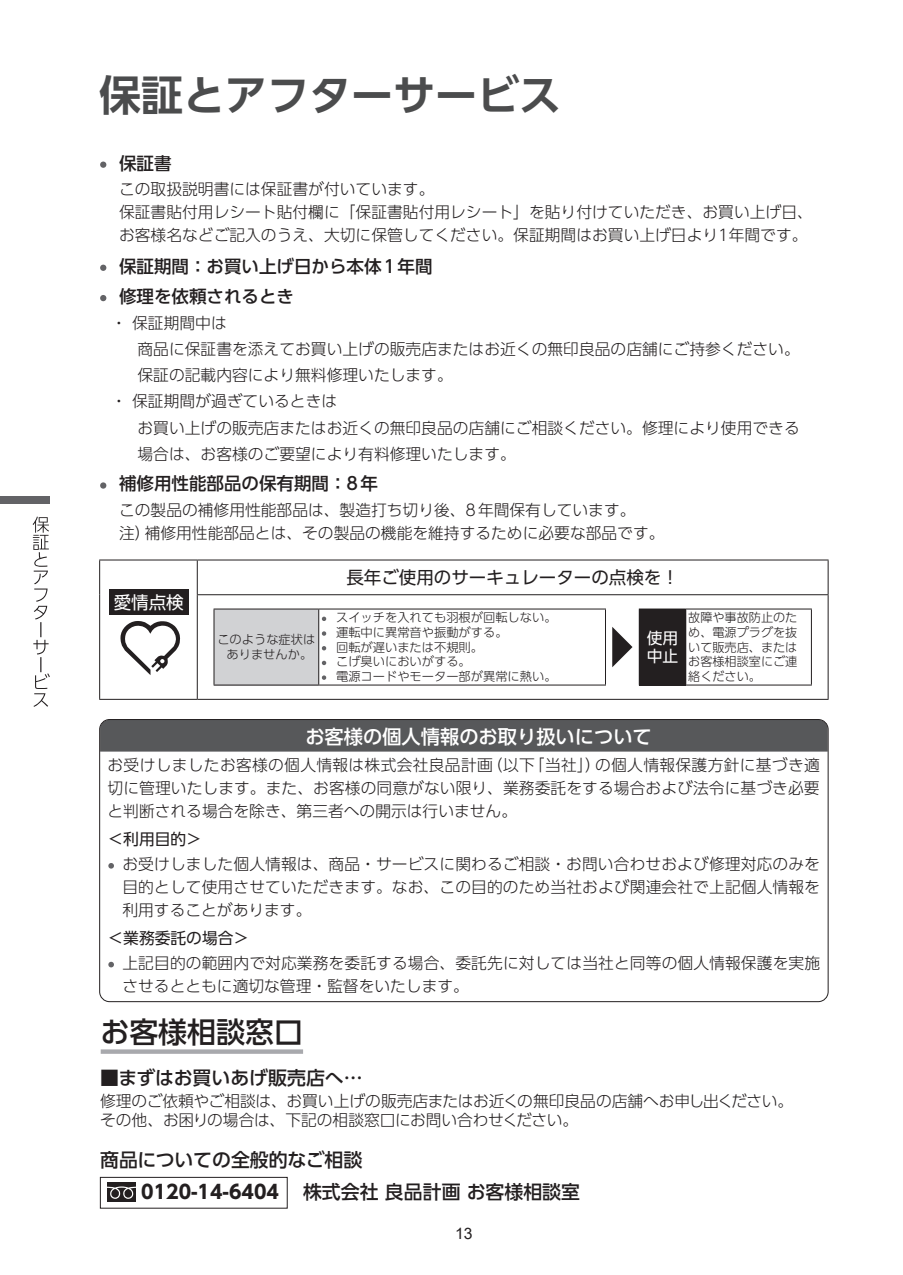
<style>
.page{position:relative;width:903px;height:1275px;background:#fff}
.page>*{position:absolute;margin:0;border:0;box-sizing:border-box;transform-origin:0 0}
.t1{font:700 42px "UD Shin Go Pr 6 N De";color:#4b4c4d}
.t2{font:500 28.88px "UD Shin Go Pr 6 N";color:#231f20}
.t3{font:500 19.25px "UD Shin Go Pr 6 N";color:#fff}
.t4{font:500 18.9px "UD Shin Go Pr 6 N";color:#231f20}
.t5{font:700 18.9px "UD Shin Go Pr 6 N";color:#231f20}
.t6{font:500 17.5px "UD Shin Go Pr 6 N";color:#231f20}
.t7{font:17.5px "UD Shin Go Pr 6 N";color:#231f20}
.t8{font:17.5px "UD Shin Go Pr 6 N";color:#fff}
.t9{font:300 15.75px/22.9px "UD Shin Go Pr 6 N";color:#231f20}
.t10{font:15.75px "UD Shin Go Pr 6 N";color:#231f20}
.t11{font:15.75px/18.9px "UD Shin Go Pr 6 N";color:#fff}
.t12{font:15.75px "Arial";color:#231f20}
.t13{font:300 12.25px/14.7px "UD Shin Go Pr 6 N";color:#231f20;text-align:center}
</style>
<div class="page">
<svg style="left:33px;top:517px;width:17px;height:190px"></svg>
<div style="left:0;top:496px;width:50px;height:8px;background:#636366"></div>
<svg style="left:100px;top:162px;width:6px;height:6px"></svg>
<svg style="left:100px;top:265px;width:6px;height:6px"></svg>
<svg style="left:100px;top:482px;width:6px;height:7px"></svg>
<svg style="left:100px;top:295px;width:6px;height:6px"></svg>
<div style="left:100px;top:720px;width:728px;height:32px;background:#57585a"></div>
<svg style="left:108px;top:863px;width:6px;height:6px"></svg>
<svg style="left:108px;top:962px;width:6px;height:5px"></svg>
<div style="left:100px;top:1177px;width:187px;height:31px;border:1px solid #231f20"></div>
<div style="left:107px;top:1182px;width:29px;height:20px;background:#231f20"></div>
<svg style="left:107px;top:1186px;width:29px;height:13px"></svg>
<div style="left:101px;top:1049px;width:202px;height:5px;background:#a8a9ad"></div>
<hr style="left:99px;top:560px;width:98px;height:1px;background:#231f20">
<hr style="left:99px;top:560px;width:1px;height:35px;background:#231f20">
<hr style="left:99px;top:595px;width:1px;height:104px;background:#231f20">
<hr style="left:99px;top:699px;width:98px;height:1px;background:#231f20">
<hr style="left:197px;top:560px;width:631px;height:1px;background:#231f20">
<hr style="left:197px;top:560px;width:1px;height:34px;background:#231f20">
<hr style="left:828px;top:560px;width:1px;height:34px;background:#231f20">
<hr style="left:197px;top:594px;width:631px;height:1px;background:#231f20">
<hr style="left:197px;top:595px;width:1px;height:104px;background:#231f20">
<hr style="left:828px;top:595px;width:1px;height:104px;background:#231f20">
<hr style="left:197px;top:699px;width:631px;height:1px;background:#231f20">
<svg style="left:120px;top:621px;width:61px;height:54px"></svg>
<div style="left:109px;top:589px;width:79px;height:26px;background:#231f20"></div>
<div style="left:214px;top:609px;width:105px;height:76px;background:#d1d2d4"></div>
<div style="left:639px;top:609px;width:47px;height:76px;background:#231f20"></div>
<hr style="left:214px;top:609px;width:105px;height:1px;background:#231f20">
<hr style="left:214px;top:609px;width:1px;height:76px;background:#231f20">
<hr style="left:319px;top:609px;width:287px;height:1px;background:#231f20">
<hr style="left:318px;top:609px;width:1px;height:76px;background:#231f20">
<hr style="left:605px;top:609px;width:1px;height:76px;background:#231f20">
<hr style="left:214px;top:685px;width:105px;height:1px;background:#231f20">
<hr style="left:319px;top:685px;width:287px;height:1px;background:#231f20">
<hr style="left:686px;top:609px;width:126px;height:1px;background:#231f20">
<hr style="left:811px;top:609px;width:1px;height:76px;background:#231f20">
<hr style="left:639px;top:685px;width:47px;height:1px;background:#231f20">
<hr style="left:686px;top:685px;width:126px;height:1px;background:#231f20">
<svg style="left:322px;top:617px;width:4px;height:4px"></svg>
<svg style="left:322px;top:631px;width:4px;height:5px"></svg>
<svg style="left:322px;top:646px;width:4px;height:4px"></svg>
<svg style="left:322px;top:661px;width:4px;height:4px"></svg>
<svg style="left:322px;top:675px;width:4px;height:5px"></svg>
<svg style="left:612px;top:627px;width:20px;height:40px"></svg>
<h1 class="t1" style="left:99px;top:61px;width:463px">保証とアフターサービス</h1>
<p class="t6" style="left:119px;top:149px;width:54px">保証書</p>
<p class="t9" style="left:119px;top:177px;width:695px">この取扱説明書には保証書が付いています。<br>保証書貼付用レシート貼付欄に「保証書貼付用レシート」を貼り付けていただき、お買い上げ日、お客様名などご記入のうえ、大切に保管してください。保証期間はお買い上げ日より1年間です。</p>
<p class="t6" style="left:119px;top:252px;width:315px">保証期間：お買い上げ日から本体1年間</p>
<p class="t6" style="left:119px;top:282px;width:176px">修理を依頼されるとき</p>
<p class="t9" style="left:111px;top:311px;width:117px">・ 保証期間中は</p>
<p class="t9" style="left:137px;top:337px;width:664px">商品に保証書を添えてお買い上げの販売店またはお近くの無印良品の店舗にご持参ください。</p>
<p class="t9" style="left:111px;top:363px;width:343px">　 保証の記載内容により無料修理いたします。</p>
<p class="t9" style="left:111px;top:389px;width:227px">・ 保証期間が過ぎているときは</p>
<p class="t9" style="left:111px;top:416px;width:690px">　 お買い上げの販売店またはお近くの無印良品の店舗にご相談ください。修理により使用できる</p>
<p class="t9" style="left:111px;top:442px;width:406px">　 場合は、お客様のご要望により有料修理いたします。</p>
<p class="t6" style="left:119px;top:470px;width:260px">補修用性能部品の保有期間：8年</p>
<p class="t9" style="left:119px;top:498px;width:547px">この製品の補修用性能部品は、製造打ち切り後、8年間保有しています。<br>注）補修用性能部品とは、その製品の機能を維持するために必要な部品です。</p>
<p class="t8" style="left:114px;top:588px;width:71px">愛情点検</p>
<p class="t13" style="left:217px;top:632px;width:99px">このような症状はありませんか｡</p>
<p class="t7" style="left:346px;top:563px;width:334px">長年ご使用のサーキュレーターの点検を！</p>
<p class="t13" style="left:336px;top:610px;width:222px;text-align:left">スイッチを入れても羽根が回転しない。運転中に異常音や振動がする。<br>回転が遅いまたは不規則。<br>こげ臭いにおいがする。<br>電源コードやモーター部が異常に熱い。</p>
<p class="t11" style="left:647px;top:628px;width:33px">使用中止</p>
<p class="t13" style="left:688px;top:610px;width:111px;text-align:justify">故障や事故防止のため、電源プラグを抜いて販売店、またはお客様相談室にご連絡ください。</p>
<p class="t3" style="left:305px;top:721px;width:348px">お客様の個人情報のお取り扱いについて</p>
<p class="t9" style="left:108px;top:753px;width:714px;text-align:justify">お受けしましたお客様の個人情報は株式会社良品計画（以下「当社」）の個人情報保護方針に基づき適切に管理いたします。また、お客様の同意がない限り、業務委託をする場合および法令に基づき必要と判断される場合を除き、第三者への開示は行いません。</p>
<p class="t10" style="left:108px;top:826px;width:96px">＜利用目的＞</p>
<p class="t9" style="left:122px;top:852px;width:699px;text-align:justify">お受けしました個人情報は、商品・サービスに関わるご相談・お問い合わせおよび修理対応のみを目的として使用させていただきます。なお、この目的のため当社および関連会社で上記個人情報を利用することがあります。</p>
<p class="t10" style="left:108px;top:925px;width:143px">＜業務委託の場合＞</p>
<p class="t9" style="left:122px;top:951px;width:699px">上記目的の範囲内で対応業務を委託する場合、委託先に対しては当社と同等の個人情報保護を実施させるとともに適切な管理・監督をいたします。</p>
<h2 class="t2" style="left:101px;top:1008px;width:204px">お客様相談窓口</h2>
<p class="t4" style="left:100px;top:1063px;width:264px">■まずはお買いあげ販売店へ…</p>
<p class="t9" style="left:100px;top:1091px;width:695px;line-height:18.9px">修理のご依頼やご相談は、お買い上げの販売店またはお近くの無印良品の店舗へお申し出ください。その他、お困りの場合は、下記の相談窓口にお問い合わせください。</p>
<p class="t4" style="left:100px;top:1144px;width:264px">商品についての全般的なご相談</p>
<p class="t5" style="left:141px;top:1177px;width:139px">0120-14-6404</p>
<p class="t4" style="left:303px;top:1177px;width:278px">株式会社 良品計画 お客様相談室</p>
<p class="t12" style="left:455px;top:1222px;width:19px">13</p>
</div>
